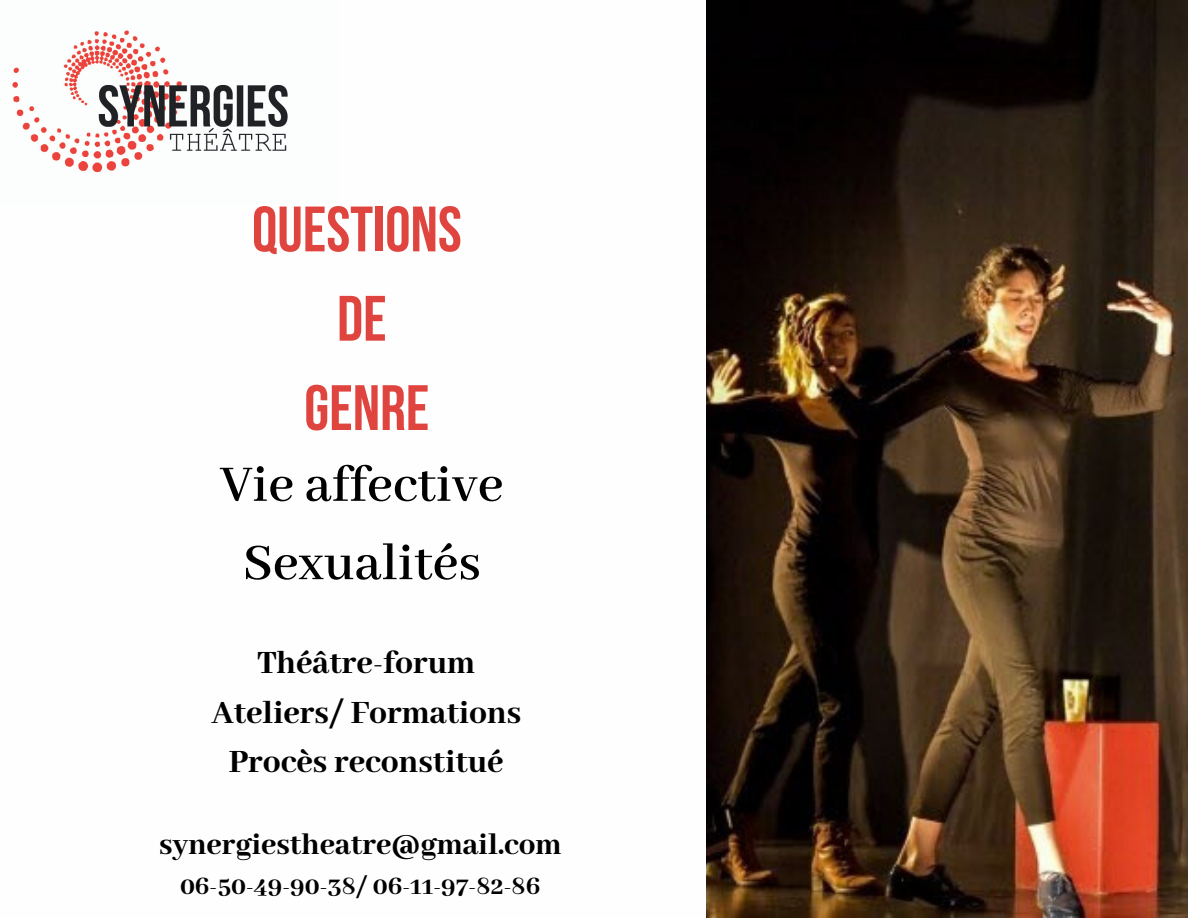
<style>
.page{position:relative;width:1188px;height:918px;background:#fff}
.page>*{position:absolute;margin:0;border:0;box-sizing:border-box;transform-origin:0 0}
.t1{font:700 64.05px/89.2px "Bebas Neue";color:#e0443f;text-align:center}
.t2{font:600 56.4px/78.3px "Abhaya Libre";color:#000;text-align:center}
.t3{font:800 35.4px/49.3px "Abhaya Libre";color:#000;text-align:center}
.t4{font:800 33px "Abhaya Libre";color:#000}
.t5{font:800 27px "Abhaya Libre";color:#000}
</style>
<div class="page">
<img style="left:12px;top:30px;width:276px;height:142px">
<img style="left:707px;top:0;width:481px;height:918px">
<h1 class="t1" style="left:252px;top:191px;width:211px">QUESTIONS<br>DE<br>GENRE</h1>
<h2 class="t2" style="left:220px;top:448px;width:285px">Vie affective<br>Sexualités</h2>
<p class="t3" style="left:211px;top:640px;width:311px">Théâtre-forum<br>Ateliers/ Formations<br>Procès reconstitué</p>
<p class="t4" style="left:159px;top:827px;width:404px">synergiestheatre@gmail.com</p>
<p class="t5" style="left:180px;top:871px;width:362px">06-50-49-90-38/ 06-11-97-82-86</p>
</div>
